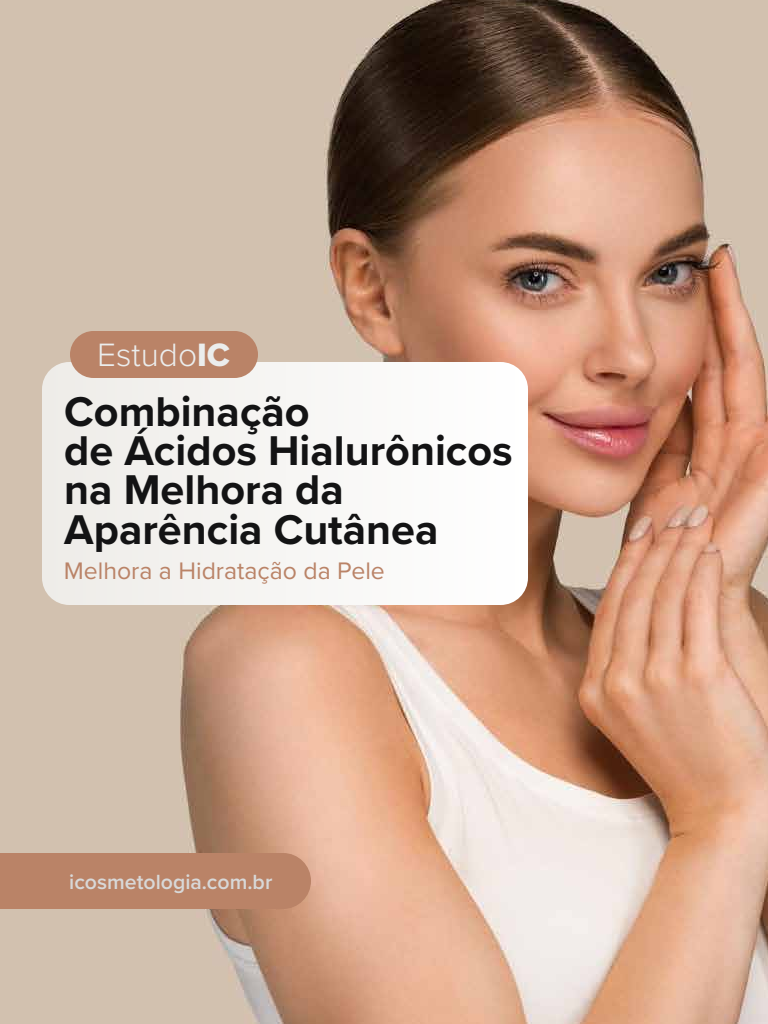
<style>
.page{position:relative;width:768px;height:1024px;background:#fff}
.page>*{position:absolute;margin:0;border:0;box-sizing:border-box;transform-origin:0 0}
.t1{font:700 43.1px/39.3px "Proxima Nova";color:#131314}
.t2{font:300 33.5px "Proxima Nova";color:#ebeded}
.t3{font:24.8px "Proxima Nova";color:#ba8367}
.t4{font:600 21.3px "Proxima Nova";color:#d8d8d8}
.s1{font-family:"Proxima Nova Extrabld";font-weight:400}
</style>
<div class="page">
<img style="left:0;top:0;width:768px;height:1024px">
<div style="left:0;top:853px;width:311px;height:56px;background:#ba8367"></div>
<svg style="left:42px;top:362px;width:486px;height:243px"></svg>
<div style="left:70px;top:331px;width:188px;height:47px;background:#ba8367;border-radius:24px"></div>
<p class="t2" style="left:97px;top:330px;width:134px">Estudo<span class="s1">IC</span></p>
<p class="t1" style="left:64px;top:391px;width:450px">Combinação<br>de Ácidos Hialurônicos na Melhora da<br>Aparência Cutânea</p>
<p class="t3" style="left:64px;top:553px;width:323px">Melhora a Hidratação da Pele</p>
<p class="t4" style="left:69px;top:866px;width:205px">icosmetologia.com.br</p>
</div>
